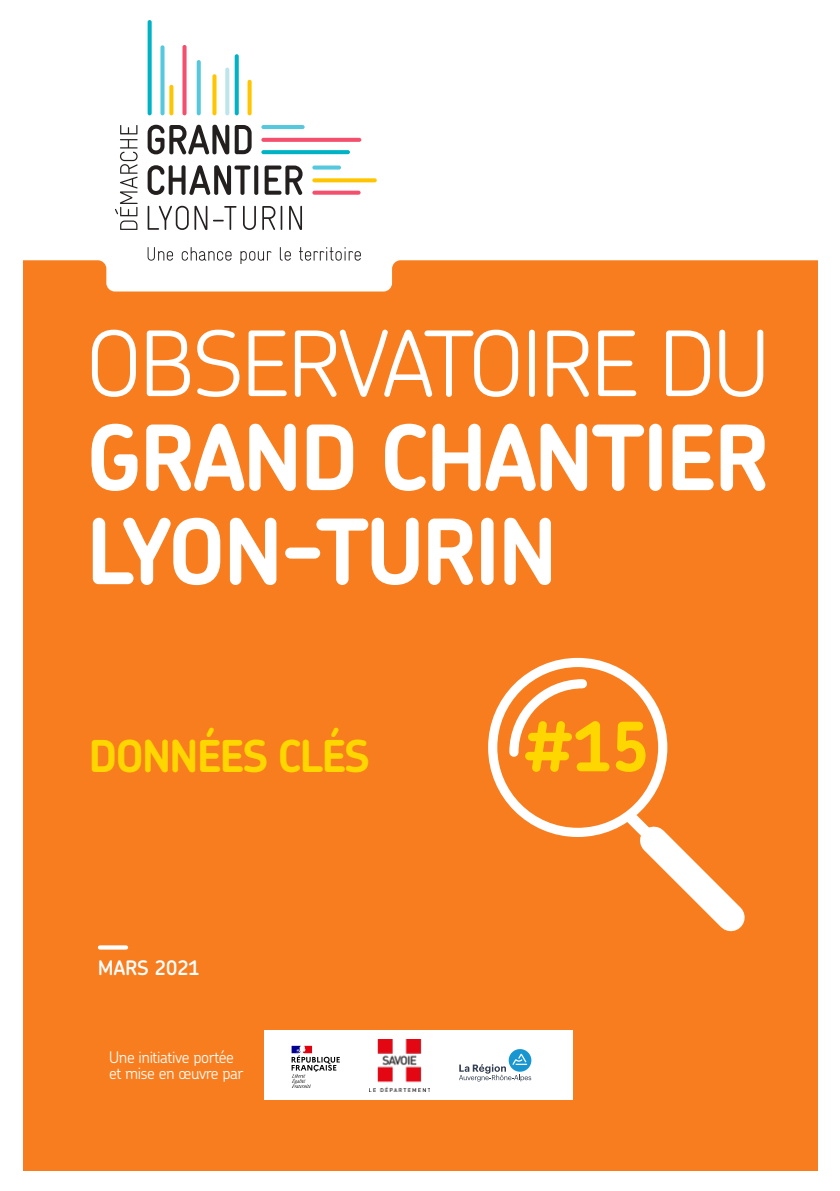
<style>
.page{position:relative;width:840px;height:1191px;background:#fff}
.page>*{position:absolute;margin:0;border:0;box-sizing:border-box;transform-origin:0 0}
.t1{font:700 90px/94px "Chevin Pro";letter-spacing:-.035em;color:#fff}
.t2{font:300 90px "Chevin Pro";letter-spacing:-.035em;color:#fff}
.t3{font:700 68px "Chevin Pro";color:#ffd700}
.t4{font:700 44px "Chevin Pro";letter-spacing:-.05em;color:#ffd700}
.t5{font:600 20px "Chevin Pro";color:#fff}
.t6{font:300 16px/16.2px "Chevin Pro";letter-spacing:-.025em;color:#fff}
</style>
<div class="page">
<div style="left:23px;top:6px;width:793px;height:1165px;background:#f87d1e"></div>
<div style="left:488px;top:658px;width:179px;height:179px;border:9px solid #fff;border-radius:50%"></div>
<svg style="left:23px;top:6px;width:795px;height:285px;fill:#fff"></svg>
<svg style="left:100px;top:945px;width:26px;height:4px"></svg>
<svg style="left:609px;top:796px;width:136px;height:136px"></svg>
<svg style="left:504px;top:674px;width:83px;height:83px"></svg>
<svg style="left:115px;top:125px;width:22px;height:105px"></svg>
<svg style="left:147px;top:125px;width:104px;height:29px"></svg>
<svg style="left:147px;top:165px;width:103px;height:30px"></svg>
<svg style="left:254px;top:165px;width:4px;height:30px"></svg>
<svg style="left:264px;top:165px;width:38px;height:30px"></svg>
<svg style="left:147px;top:206px;width:60px;height:24px"></svg>
<svg style="left:213px;top:206px;width:23px;height:24px"></svg>
<svg style="left:243px;top:206px;width:13px;height:24px"></svg>
<svg style="left:262px;top:206px;width:13px;height:24px"></svg>
<hr style="left:280px;top:206px;width:2px;height:24px;background:#241f1f">
<svg style="left:289px;top:206px;width:13px;height:24px"></svg>
<div style="left:147px;top:20px;width:5px;height:95px;background:#00b3c4;border-radius:2px"></div>
<svg style="left:160px;top:45px;width:4px;height:70px"></svg>
<svg style="left:169px;top:85px;width:4px;height:30px"></svg>
<svg style="left:182px;top:45px;width:4px;height:70px"></svg>
<div style="left:196px;top:60px;width:5px;height:55px;background:#56c8dd;border-radius:2px"></div>
<svg style="left:212px;top:74px;width:4px;height:41px"></svg>
<svg style="left:225px;top:68px;width:4px;height:47px"></svg>
<div style="left:234px;top:54px;width:5px;height:61px;background:#00b3c4;border-radius:2px"></div>
<svg style="left:247px;top:80px;width:4px;height:35px"></svg>
<hr style="left:261px;top:125px;width:43px;height:4px;background:#56c8dd;border-radius:2px">
<svg style="left:261px;top:138px;width:100px;height:4px"></svg>
<svg style="left:261px;top:150px;width:89px;height:4px"></svg>
<div style="left:312px;top:165px;width:29px;height:5px;background:#56c8dd;border-radius:2px"></div>
<svg style="left:312px;top:191px;width:48px;height:4px"></svg>
<svg style="left:312px;top:178px;width:64px;height:4px"></svg>
<svg style="left:147px;top:247px;width:26px;height:14px"></svg>
<svg style="left:182px;top:247px;width:49px;height:14px"></svg>
<svg style="left:240px;top:251px;width:31px;height:12px"></svg>
<svg style="left:280px;top:247px;width:11px;height:14px"></svg>
<svg style="left:299px;top:247px;width:61px;height:14px"></svg>
<div style="left:264px;top:1030px;width:307px;height:70px;background:#fff"></div>
<svg style="left:459px;top:1049px;width:72px;height:32px"></svg>
<svg style="left:291px;top:1045px;width:48px;height:42px"></svg>
<img style="left:369px;top:1039px;width:60px;height:52px">
<h1 class="t2" style="left:86px;top:303px;width:685px">OBSERVATOIRE DU</h1>
<h1 class="t1" style="left:86px;top:410px;width:685px">GRAND CHANTIER<br>LYON-TURIN</h1>
<h3 class="t4" style="left:88px;top:727px;width:283px">DONNÉES CLÉS</h3>
<h2 class="t3" style="left:523px;top:702px;width:127px">#15</h2>
<p class="t5" style="left:98px;top:954px;width:103px">MARS 2021</p>
<p class="t6" style="left:109px;top:1048px;width:136px">Une initiative portée et mise en œuvre par</p>
</div>
